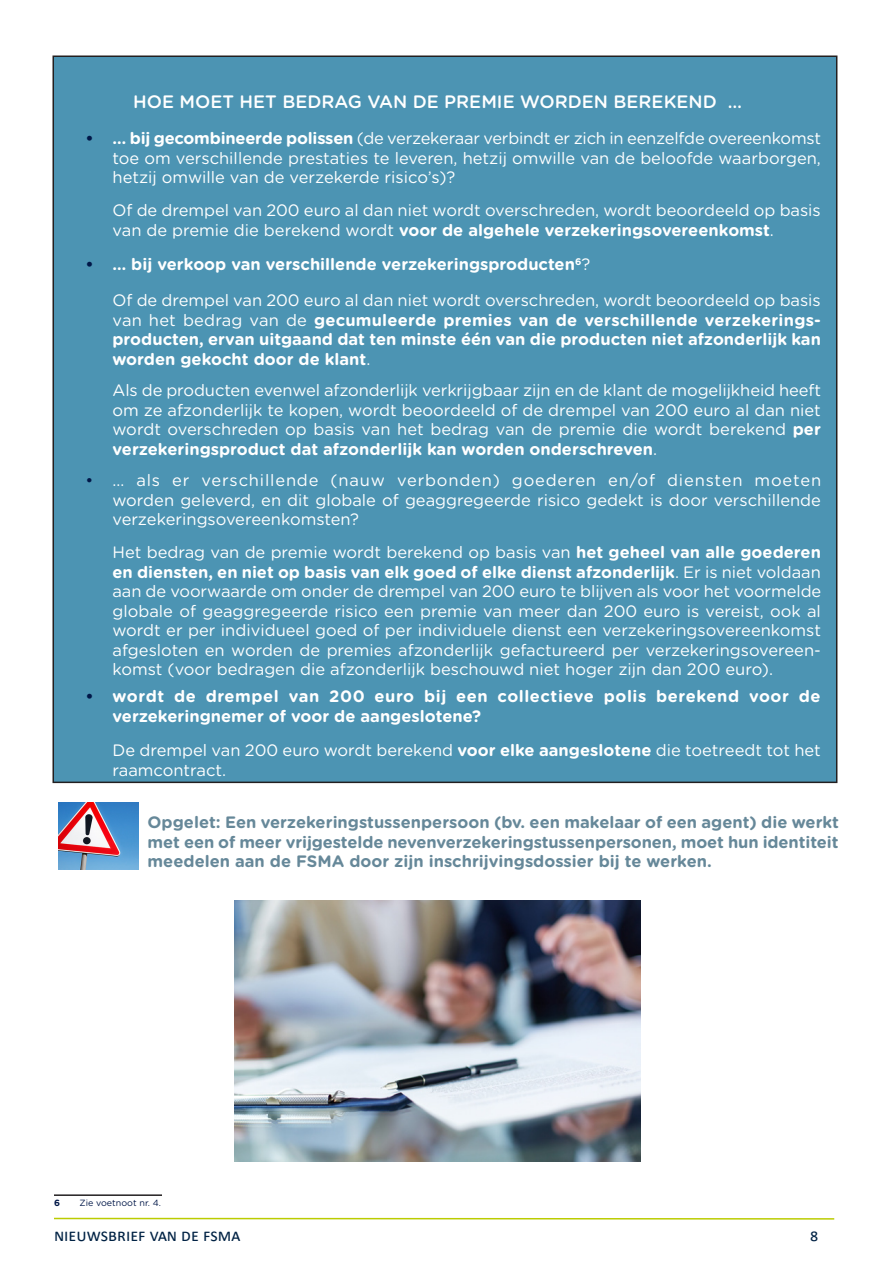
<style>
.page{position:relative;width:893px;height:1263px;background:#fff}
.page>*{position:absolute;margin:0;border:0;box-sizing:border-box;transform-origin:0 0}
.TITEL_KADER{font:500 18px "Gotham Rounded";color:#fff}
.t1{font:18px "Calibri";color:#024}
.BROOD_NIEUWSBRIEF{font:16.5px/19.5px "Gotham Rounded";color:#fff;text-align:justify}
.BROOD_NIEUWSBRIEF-2{font:700 16.5px/19.5px "Gotham Rounded";color:#fff;text-align:justify}
.Paragraph_Style_2{font:700 16.5px/19.5px "Gotham Rounded";color:#689;text-align:justify}
.BROOD_NIEUWSBRIEF-3{font:700 16.5px/19.5px "Gotham Rounded";letter-spacing:.025em;color:#fff}
.VOETNOOT{font:9px "Gotham Rounded";color:#001748}
.VOETNOOT-2{font:700 9px "Gotham Rounded";color:#001748}
.s1{font-weight:700;color:#001748}
.s2{font-weight:700}
.s3{color:#001748}
.s4{font-weight:400}
</style>
<div class="page">
<div style="left:53px;top:56px;width:784px;height:726px;background:#4c94b3"></div>
<hr style="left:54px;top:1194px;width:108px;height:2px;background:#231f20">
<img style="left:58px;top:802px;width:81px;height:67px">
<img style="left:234px;top:900px;width:407px;height:261px">
<hr style="left:54px;top:1218px;width:780px;height:1px;background:#bc0">
<p class="TITEL_KADER" style="left:133px;top:89px;width:610px">HOE MOET HET BEDRAG VAN DE PREMIE WORDEN BEREKEND …</p>
<p class="BROOD_NIEUWSBRIEF" style="left:112px;top:128px;width:710px;text-indent:-27px"><span class="s1">•</span> <span class="s2">… bij gecombineerde polissen</span> (de verzekeraar verbindt er zich in eenzelfde overeenkomst toe om verschillende prestaties te leveren, hetzij omwille van de beloofde waarborgen, hetzij omwille van de verzekerde risico’s)?</p>
<p class="BROOD_NIEUWSBRIEF" style="left:112px;top:200px;width:710px">Of de drempel van 200 euro al dan niet wordt overschreden, wordt beoordeeld op basis van de premie die berekend wordt <span class="s2">voor de algehele verzekeringsovereenkomst</span>.</p>
<p class="BROOD_NIEUWSBRIEF-2" style="left:86px;top:254px;width:506px"><span class="s3">•</span> … bij verkoop van verschillende verzekeringsproducten<sup>6</sup><span class="s4">?</span></p>
<p class="BROOD_NIEUWSBRIEF-2" style="left:112px;top:290px;width:710px"><span class="s4">Of de drempel van 200 euro al dan niet wordt overschreden, wordt beoordeeld op basis van het bedrag van de</span> gecumuleerde premies van de verschillende verzekerings&shy;producten, ervan uitgaand dat ten minste één van die producten niet afzonderlijk kan worden gekocht door de klant<span class="s4">.</span></p>
<p class="BROOD_NIEUWSBRIEF" style="left:112px;top:380px;width:710px">Als de producten evenwel afzonderlijk verkrijgbaar zijn en de klant de mogelijkheid heeft om ze afzonderlijk te kopen, wordt beoordeeld of de drempel van 200 euro al dan niet wordt overschreden op basis van het bedrag van de premie die wordt berekend <span class="s2">per verzekeringsproduct dat afzonderlijk kan worden onderschreven</span>.</p>
<p class="BROOD_NIEUWSBRIEF" style="left:112px;top:470px;width:710px;text-indent:-27px"><span class="s3">•</span> … als er verschillende (nauw verbonden) goederen en/of diensten moeten worden geleverd, en dit globale of geaggregeerde risico gedekt is door verschillende verzekeringsovereenkomsten?</p>
<p class="BROOD_NIEUWSBRIEF" style="left:112px;top:542px;width:710px">Het bedrag van de premie wordt berekend op basis van <span class="s2">het geheel van alle goederen en diensten, en niet op basis van elk goed of elke dienst afzonderlijk</span>. Er is niet voldaan aan de voorwaarde om onder de drempel van 200 euro te blijven als voor het voormelde globale of geaggregeerde risico een premie van meer dan 200 euro is vereist, ook al wordt er per individueel goed of per individuele dienst een verzekeringsovereenkomst afgesloten en worden de premies afzonderlijk gefactureerd per verzekeringsovereen&shy;komst (voor bedragen die afzonderlijk beschouwd niet hoger zijn dan 200 euro).</p>
<p class="BROOD_NIEUWSBRIEF-3" style="left:112px;top:686px;width:710px;text-indent:-27px"><span class="s3">•</span> wordt de drempel van 200 euro bij een collectieve polis berekend voor de verzekeringnemer of voor de aangeslotene?</p>
<p class="BROOD_NIEUWSBRIEF" style="left:112px;top:740px;width:710px">De drempel van 200 euro wordt berekend <span class="s2">voor elke aangeslotene</span> die toetreedt tot het raamcontract.</p>
<p class="Paragraph_Style_2" style="left:148px;top:812px;width:693px">Opgelet: Een verzekeringstussenpersoon (bv. een makelaar of een agent) die werkt met een of meer vrijgestelde nevenverzekeringstussenpersonen, moet hun identiteit meedelen aan de FSMA door zijn inschrijvingsdossier bij te werken.</p>
<p class="VOETNOOT-2" style="left:54px;top:1196px;width:7px">6</p>
<p class="VOETNOOT" style="left:80px;top:1196px;width:83px">Zie voetnoot nr. 4.</p>
<p class="t1" style="left:54px;top:1223px;width:223px">NIEUWSBRIEF VAN DE fsma</p>
<p class="t1" style="left:810px;top:1223px;width:10px">8</p>
</div>
